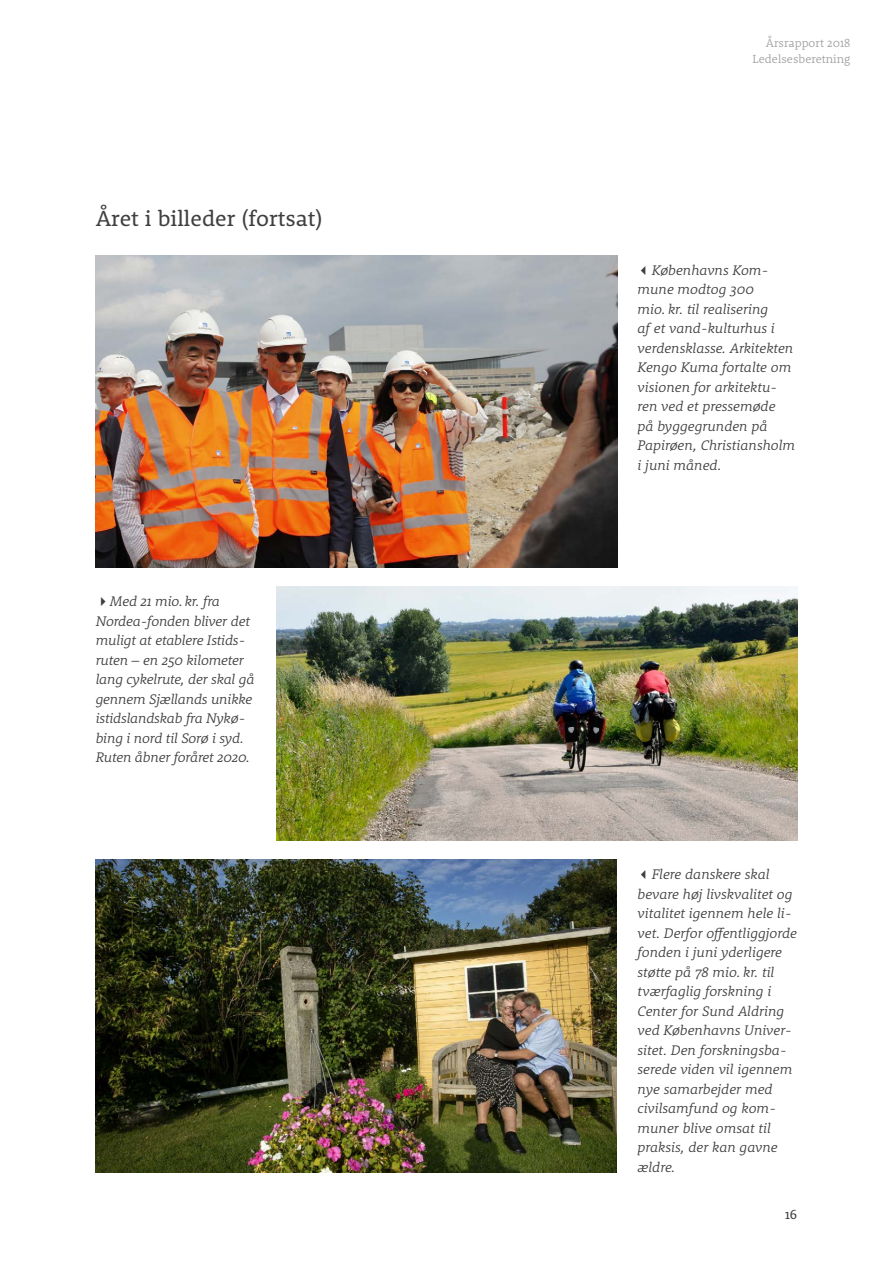
<style>
.page{position:relative;width:893px;height:1263px;background:#fff}
.page>*{position:absolute;margin:0;border:0;box-sizing:border-box;transform-origin:0 0}
.t1{font:22.5px "Rooney";color:#3f3f3f}
.t2{font:italic 300 14.25px/19.5px "Rooney";color:#3f3f3f}
.t3{font:13.5px "Rooney";color:#3f3f3f}
.t4{font:300 12px/16.5px "Rooney";color:#9f9f9f;text-align:right}
</style>
<div class="page">
<img style="left:96px;top:860px;width:520px;height:312px">
<img style="left:276px;top:587px;width:521px;height:253px">
<img style="left:96px;top:255px;width:521px;height:312px">
<h1 class="t1" style="left:96px;top:203px;width:228px">Året i billeder (fortsat)</h1>
<p class="t2" style="left:96px;top:591px;width:160px">✔Med 21 mio. kr. fra<br>Nordea-fonden bliver det muligt at etablere Istids&shy;ruten – en 250 kilometer lang cykelrute, der skal gå gennem Sjællands unikke istidslandskab fra Nykø&shy;bing i nord til Sorø i syd.<br>Ruten åbner foråret 2020.</p>
<p class="t4" style="left:753px;top:34px;width:99px">Årsrapport 2018<br>Ledelsesberetning</p>
<p class="t2" style="left:638px;top:260px;width:159px">✓Københavns Kom&shy;mune modtog 300<br>mio. kr. til realisering<br>af et vand-kulturhus i verdensklasse. Arkitekten<br>Kengo Kuma fortalte om visionen for arkitektu&shy;ren ved et pressemøde<br>på byggegrunden på<br>Papirøen, Christiansholm i juni måned.</p>
<p class="t2" style="left:638px;top:864px;width:161px">✓Flere danskere skal bevare høj livskvalitet og vitalitet igennem hele li&shy;vet. Derfor offentliggjorde fonden i juni yderligere støtte på 78 mio. kr. til tværfaglig forskning i<br>Center for Sund Aldring ved Københavns Univer&shy;sitet. Den forskningsba&shy;serede viden vil igennem nye samarbejder med civilsamfund og kom&shy;muner blive omsat til praksis, der kan gavne ældre.</p>
<p class="t3" style="left:785px;top:1206px;width:14px">16</p>
</div>
